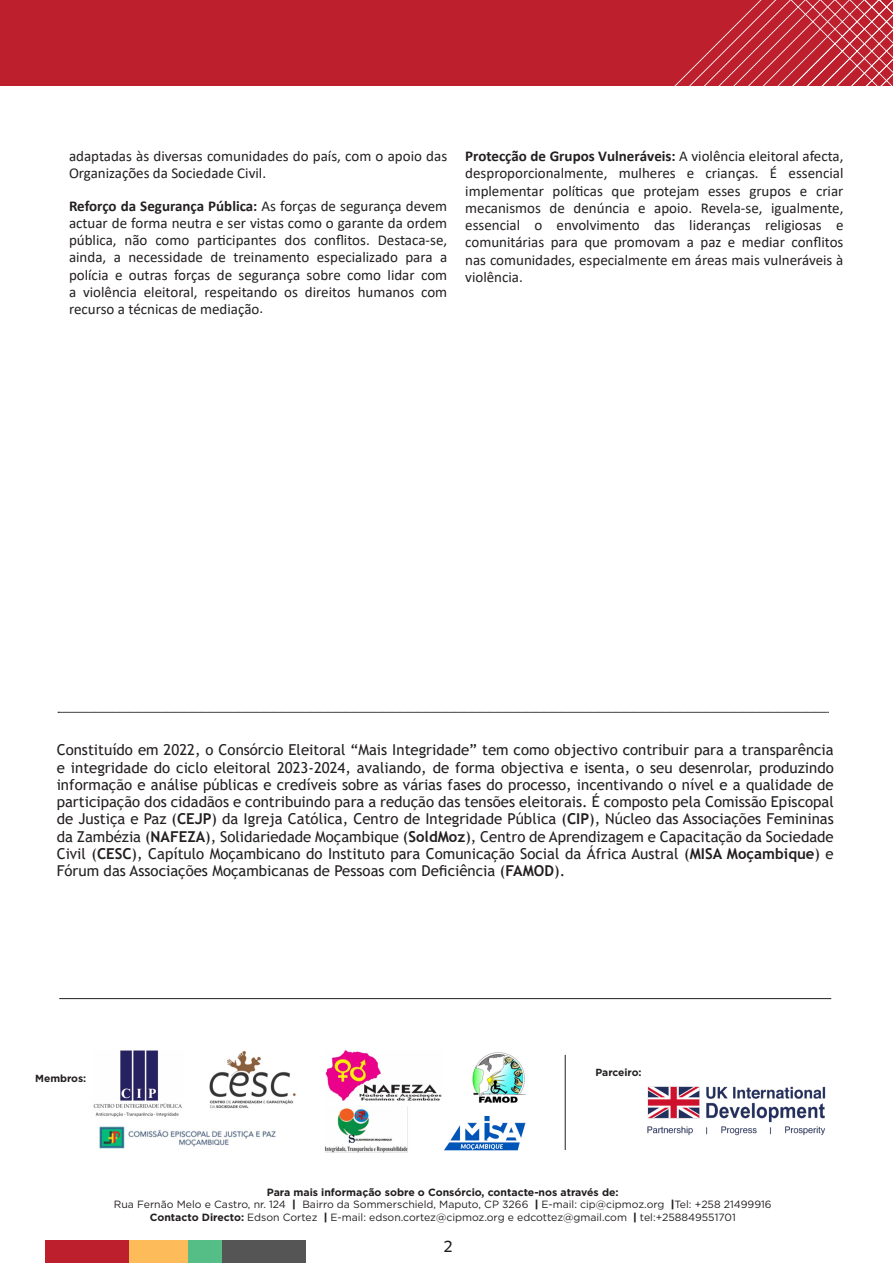
<style>
.page{position:relative;width:893px;height:1263px;background:#fff}
.page>*{position:absolute;margin:0;border:0;box-sizing:border-box;transform-origin:0 0}
.t1{font:15px/17.2px "Calibri";color:#231f20;text-align:justify}
.t2{font:15px/17.2px "Trebuchet MS";color:#231f20;text-align:justify}
.t3{font:15px "Clan OT News";color:#231f20}
.t4{font:10.5px/12.6px "Gotham";color:#231f20;text-align:center}
.t5{font:700 10.5px "Gotham";color:#231f20}
.t6{font:700 10.35px "Gotham";color:#231f20}
.s1{font-weight:700}
.s2{font-weight:900}
</style>
<div class="page">
<div style="left:0;top:0;width:893px;height:85px;background:#bd1f2d"></div>
<svg style="left:675px;top:0;width:218px;height:85px"></svg>
<div style="left:165px;top:1240px;width:84px;height:23px;background:#55be86"></div>
<div style="left:222px;top:1240px;width:84px;height:23px;background:#555"></div>
<div style="left:104px;top:1240px;width:84px;height:23px;background:#fdbb5a"></div>
<div style="left:45px;top:1240px;width:84px;height:23px;background:#bd1f2d"></div>
<img style="left:444px;top:1116px;width:82px;height:35px">
<img style="left:99px;top:1126px;width:177px;height:23px">
<img style="left:325px;top:1106px;width:83px;height:47px">
<img style="left:472px;top:1052px;width:54px;height:51px">
<img style="left:325px;top:1050px;width:117px;height:51px">
<img style="left:209px;top:1051px;width:87px;height:58px">
<img style="left:93px;top:1050px;width:89px;height:67px">
<img style="left:647px;top:1086px;width:179px;height:50px">
<hr style="left:565px;top:1055px;width:1px;height:95px;background:#231f20">
<hr style="left:59px;top:998px;width:772px;height:1px;background:#231f20">
<svg style="left:58px;top:712px;width:770px;height:1px"></svg>
<p class="t1" style="left:69px;top:147px;width:380px">adaptadas às diversas comunidades do país, com o apoio das<br>Organizações da Sociedade Civil.</p>
<p class="t1" style="left:69px;top:197px;width:380px"><span class="s1">Reforço da Segurança Pública:</span> As forças de segurança devem actuar de forma neutra e ser vistas como o garante da ordem pública, não como participantes dos conflitos. Destaca-se, ainda, a necessidade de treinamento especializado para a polícia e outras forças de segurança sobre como lidar com a violência eleitoral, respeitando os direitos humanos com recurso a técnicas de mediação.</p>
<p class="t1" style="left:465px;top:147px;width:380px"><span class="s1">Protecção de Grupos Vulneráveis:</span> A violência eleitoral afecta, desproporcionalmente, mulheres e crianças. É essencial implementar políticas que protejam esses grupos e criar mecanismos de denúncia e apoio. Revela-se, igualmente, essencial o envolvimento das lideranças religiosas e comunitárias para que promovam a paz e mediar conflitos nas comunidades, especialmente em áreas mais vulneráveis à violência.</p>
<p class="t2" style="left:57px;top:741px;width:779px">Constituído em 2022, o Consórcio Eleitoral “Mais Integridade” tem como objectivo contribuir para a transparência e integridade do ciclo eleitoral 2023-2024, avaliando, de forma objectiva e isenta, o seu desenrolar, produzindo informação e análise públicas e credíveis sobre as várias fases do processo, incentivando o nível e a qualidade de participação dos cidadãos e contribuindo para a redução das tensões eleitorais. É composto pela Comissão Episcopal de Justiça e Paz (<span class="s1">CEJP</span>) da Igreja Católica, Centro de Integridade Pública (<span class="s1">CIP</span>), Núcleo das Associações Femininas da Zambézia (<span class="s1">NAFEZA</span>), Solidariedade Moçambique (<span class="s1">SoldMoz</span>), Centro de Aprendizagem e Capacitação da Sociedade Civil (<span class="s1">CESC</span>), Capítulo Moçambicano do Instituto para Comunicação Social da África Austral (<span class="s1">MISA Moçambique</span>) e Fórum das Associações Moçambicanas de Pessoas com Deficiência (<span class="s1">FAMOD</span>).</p>
<p class="t6" style="left:35px;top:1071px;width:53px">Membros:</p>
<p class="t6" style="left:595px;top:1065px;width:48px">Parceiro:</p>
<p class="t5" style="left:267px;top:1185px;width:353px">Para mais informação sobre o Consórcio, contacte-nos através de:</p>
<p class="t4" style="left:114px;top:1198px;width:659px">Rua Fernão Melo e Castro, nr. 124 <span class="s2">|</span> Bairro da Sommerschield, Maputo, CP 3266 <span class="s2">|</span> E-mail: cip@cipmoz.org <span class="s2">|</span>Tel: +258 21499916<br><span class="s1">Contacto Directo:</span> Edson Cortez <span class="s2">|</span> E-mail: edson.cortez@cipmoz.org e edcottez@gmail.com <span class="s2">|</span> tel:+258849551701</p>
<p class="t3" style="left:443px;top:1238px;width:11px">2</p>
</div>
